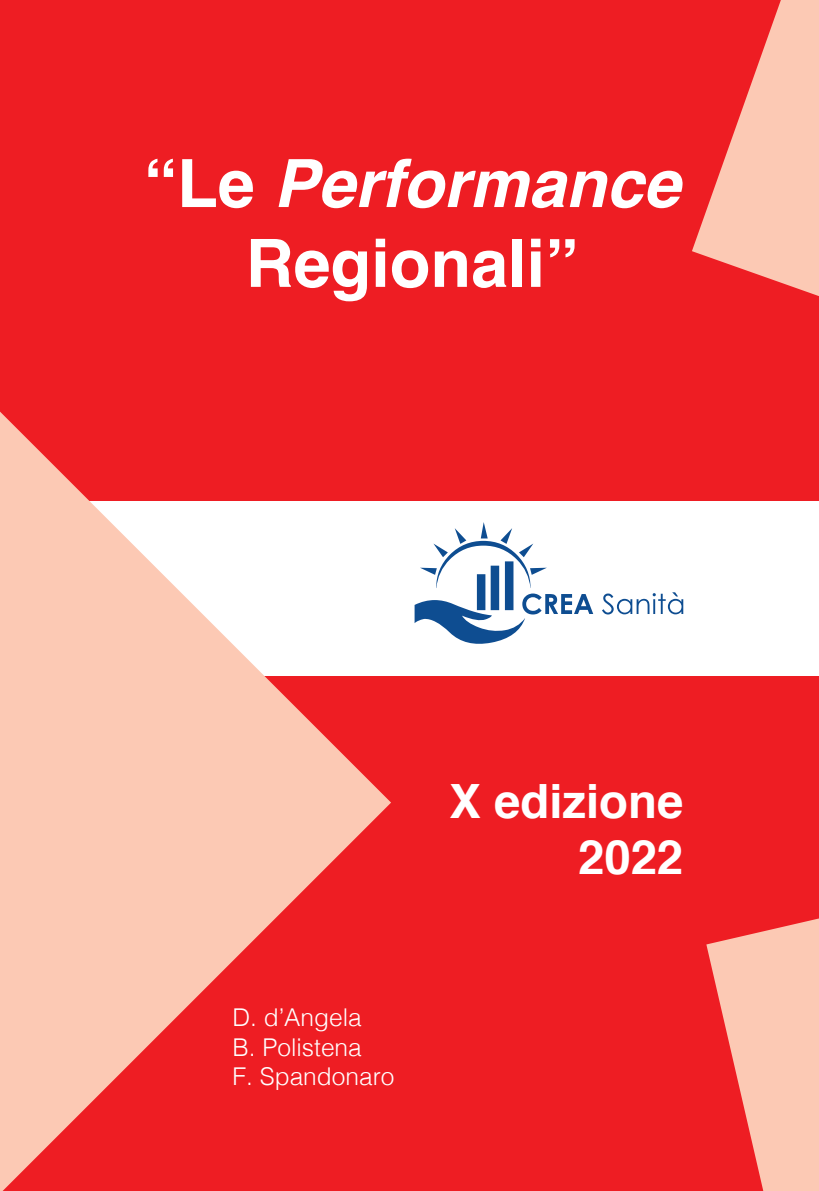
<style>
.page{position:relative;width:819px;height:1191px;background:#ee1d23}
.page>*{position:absolute;margin:0;border:0;box-sizing:border-box;transform-origin:0 0}
.t1{font:700 66.5px/79.8px "Helvetica";color:#fff;text-align:center}
.t2{font:700 47.25px "Helvetica";color:#fff}
.t3{font:300 24.5px "Helvetica";color:#fff}
.s1{font-style:italic}
</style>
<div class="page">
<svg style="left:692px;top:0;width:127px;height:296px"></svg>
<svg style="left:706px;top:918px;width:113px;height:273px"></svg>
<div style="left:0;top:501px;width:819px;height:175px;background:#fff"></div>
<svg style="left:414px;top:522px;width:179px;height:122px"></svg>
<svg style="left:602px;top:592px;width:81px;height:22px"></svg>
<svg style="left:0;top:411px;width:391px;height:780px;fill:#fcc9b4"></svg>
<p class="t1" style="left:144px;top:145px;width:537px">“Le <span class="s1">Performance<br></span>Regionali”</p>
<p class="t3" style="left:232px;top:996px;width:131px">D. d’Angela</p>
<p class="t3" style="left:232px;top:1026px;width:131px">B. Polistena</p>
<p class="t3" style="left:232px;top:1055px;width:164px">F. Spandonaro</p>
<p class="t2" style="left:449px;top:763px;width:235px">X edizione</p>
<p class="t2" style="left:578px;top:819px;width:107px">2022</p>
</div>
